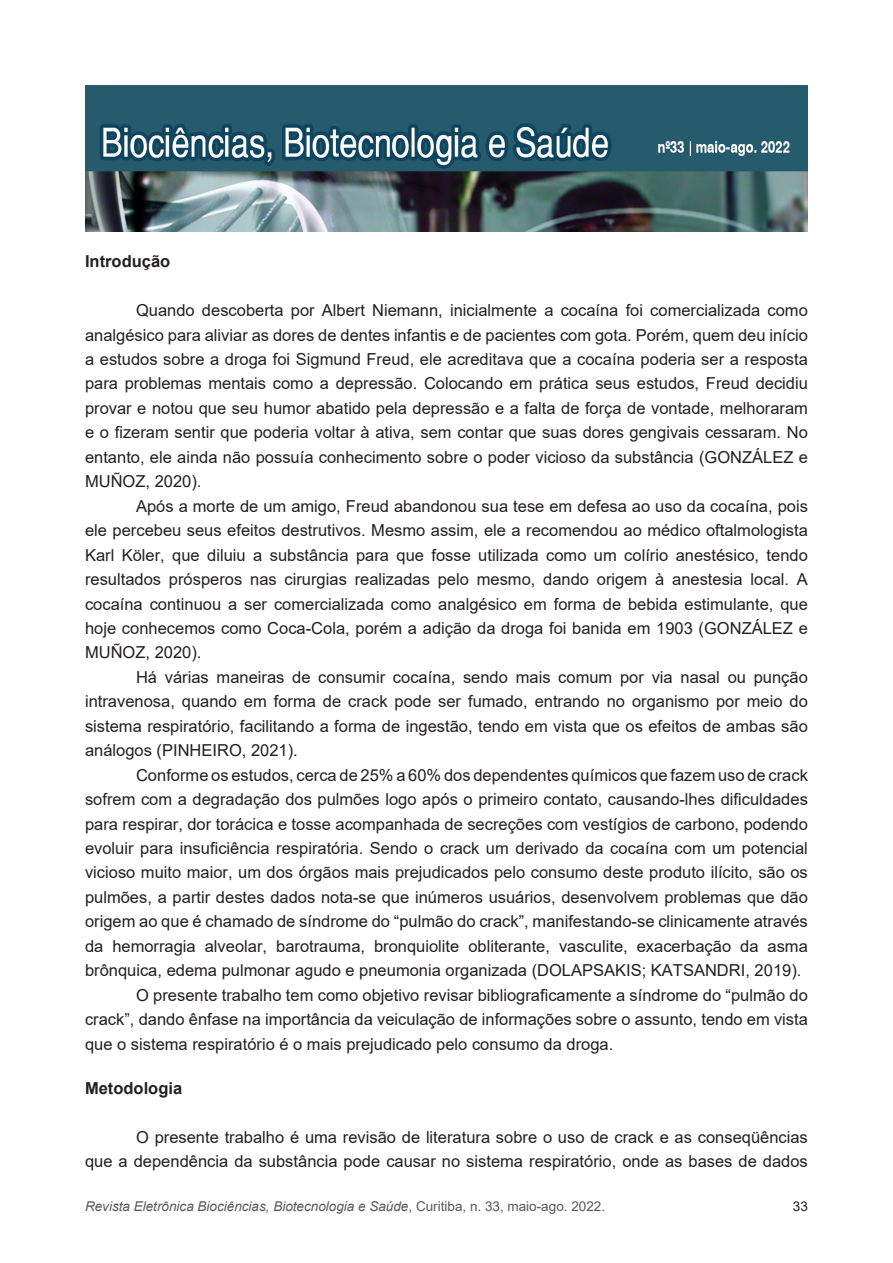
<style>
.page{position:relative;width:893px;height:1263px;background:#fff}
.page>*{position:absolute;margin:0;border:0;box-sizing:border-box;transform-origin:0 0}
.bio_texto{font:16.5px/24.5px "Arial";color:#231f20;text-align:justify}
.bio_subtítulo{font:700 16.5px "Arial";color:#231f20}
.t1{font:italic 13.5px "Arial";color:#57585a}
.t2{font:13.5px "Arial";color:#231f20}
.s1{font-style:normal}
</style>
<div class="page">
<img style="left:85px;top:85px;width:723px;height:146px">
<p class="bio_subtítulo" style="left:85px;top:250px;width:87px">Introdução</p>
<p class="bio_texto" style="left:85px;top:298px;width:724px;text-indent:51px">Quando descoberta por Albert Niemann, inicialmente a cocaína foi comercializada como analgésico para aliviar as dores de dentes infantis e de pacientes com gota. Porém, quem deu início a estudos sobre a droga foi Sigmund Freud, ele acreditava que a cocaína poderia ser a resposta para problemas mentais como a depressão. Colocando em prática seus estudos, Freud decidiu provar e notou que seu humor abatido pela depressão e a falta de força de vontade, melhoraram e o fizeram sentir que poderia voltar à ativa, sem contar que suas dores gengivais cessaram. No entanto, ele ainda não possuía conhecimento sobre o poder vicioso da substância (GONZÁLEZ e MUÑOZ, 2020).</p>
<p class="bio_texto" style="left:85px;top:494px;width:724px;text-indent:51px">Após a morte de um amigo, Freud abandonou sua tese em defesa ao uso da cocaína, pois ele percebeu seus efeitos destrutivos. Mesmo assim, ele a recomendou ao médico oftalmologista Karl Köler, que diluiu a substância para que fosse utilizada como um colírio anestésico, tendo resultados prósperos nas cirurgias realizadas pelo mesmo, dando origem à anestesia local. A cocaína continuou a ser comercializada como analgésico em forma de bebida estimulante, que hoje conhecemos como Coca-Cola, porém a adição da droga foi banida em 1903 (GONZÁLEZ e MUÑOZ, 2020).</p>
<p class="bio_texto" style="left:85px;top:665px;width:724px;text-indent:51px">Há várias maneiras de consumir cocaína, sendo mais comum por via nasal ou punção intravenosa, quando em forma de crack pode ser fumado, entrando no organismo por meio do sistema respiratório, facilitando a forma de ingestão, tendo em vista que os efeitos de ambas são análogos (PINHEIRO, 2021).</p>
<p class="bio_texto" style="left:85px;top:762px;width:724px;text-indent:51px">Conforme os estudos, cerca de 25% a 60% dos dependentes químicos que fazem uso de crack sofrem com a degradação dos pulmões logo após o primeiro contato, causando-lhes dificuldades para respirar, dor torácica e tosse acompanhada de secreções com vestígios de carbono, podendo evoluir para insuficiência respiratória. Sendo o crack um derivado da cocaína com um potencial vicioso muito maior, um dos órgãos mais prejudicados pelo consumo deste produto ilícito, são os pulmões, a partir destes dados nota-se que inúmeros usuários, desenvolvem problemas que dão origem ao que é chamado de síndrome do “pulmão do crack”, manifestando-se clinicamente através da hemorragia alveolar, barotrauma, bronquiolite obliterante, vasculite, exacerbação da asma brônquica, edema pulmonar agudo e pneumonia organizada (DOLAPSAKIS; KATSANDRI, 2019).</p>
<p class="bio_texto" style="left:85px;top:983px;width:724px;text-indent:51px">O presente trabalho tem como objetivo revisar bibliograficamente a síndrome do “pulmão do crack”, dando ênfase na importância da veiculação de informações sobre o assunto, tendo em vista que o sistema respiratório é o mais prejudicado pelo consumo da droga.</p>
<p class="bio_subtítulo" style="left:85px;top:1076px;width:99px">Metodologia</p>
<p class="bio_texto" style="left:85px;top:1125px;width:724px;text-align:right">O presente trabalho é uma revisão de literatura sobre o uso de crack e as conseqüências<br>que a dependência da substância pode causar no sistema respiratório, onde as bases de dados</p>
<p class="t1" style="left:85px;top:1197px;width:522px">Revista Eletrônica Biociências, Biotecnologia e Saúde<span class="s1">, Curitiba, n. 33, maio-ago. 2022.</span></p>
<p class="t2" style="left:793px;top:1197px;width:17px">33</p>
</div>
